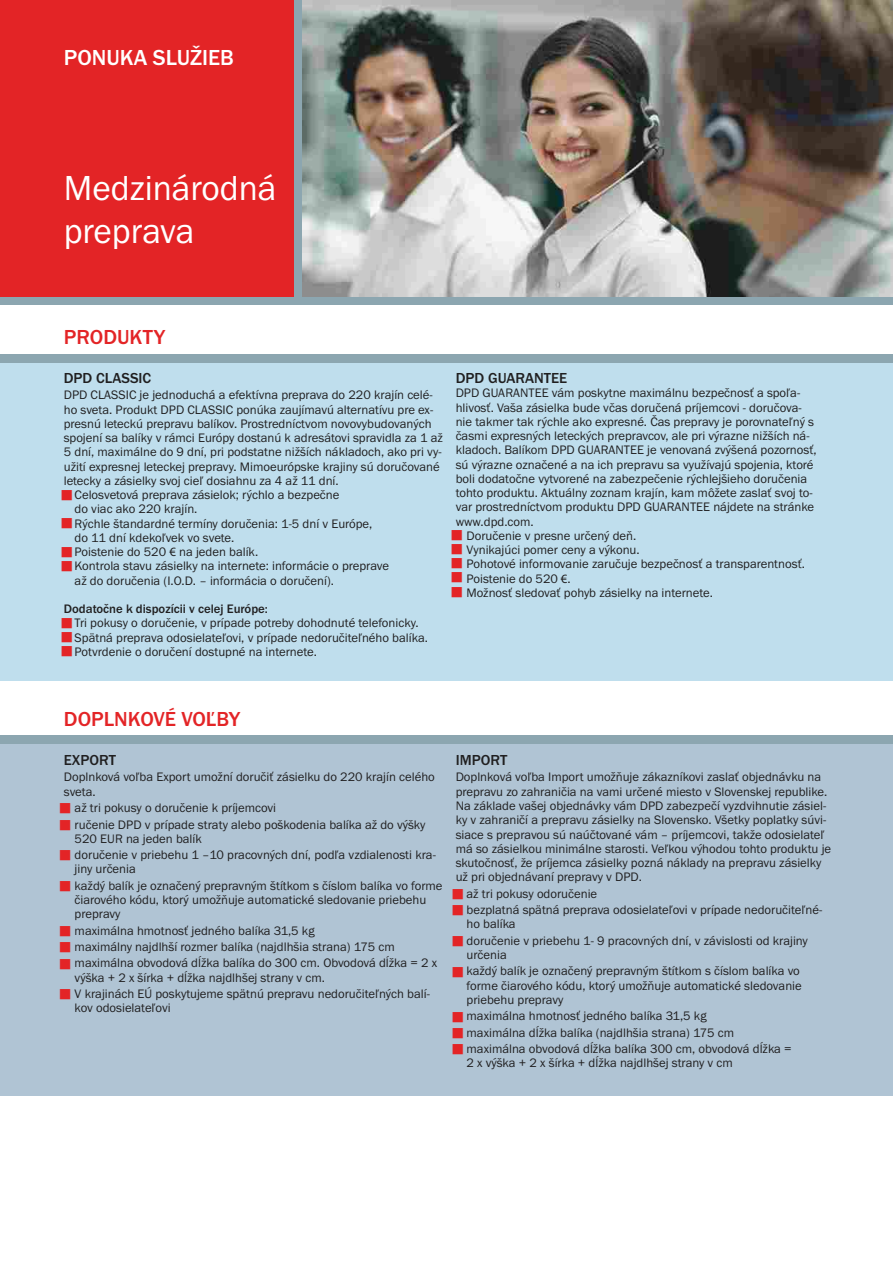
<style>
.page{position:relative;width:893px;height:1262px;background:#fff}
.page>*{position:absolute;margin:0;border:0;box-sizing:border-box;transform-origin:0 0}
.t1{font:36px/43.2px "Franklin Got Itc TOT Boo";color:#fff}
.t2{font:500 22.5px "Franklin Got Itc TOT";color:#fff}
.t3{font:500 21px "Franklin Got Itc TOT";color:#e32426}
.t4{font:500 15px "Franklin Got Itc TOT";color:#201f20}
.t5{font:12.75px/14.2px "Franklin Got Itc TOT Boo";color:#201f20}
.t6{font:500 12.75px "Franklin Got Itc TOT";color:#201f20}
.s1{font-family:"Adobe Gothic Std";font-weight:700;color:#e32426}
.s2{font-family:"Myriad Pro"}
</style>
<div class="page">
<div style="left:0;top:0;width:893px;height:305px;background:#8ca6b0"></div>
<div style="left:0;top:0;width:293px;height:296px;background:#e32426"></div>
<img style="left:302px;top:0;width:590px;height:296px">
<div style="left:0;top:355px;width:893px;height:319px;background:#8ca6b0"></div>
<div style="left:0;top:736px;width:893px;height:319px;background:#8ca6b0"></div>
<div style="left:0;top:363px;width:893px;height:317px;background:#bfdeed"></div>
<div style="left:0;top:744px;width:893px;height:352px;background:#b0c4d4"></div>
<h2 class="t2" style="left:64px;top:50px;width:171px">PONUKA SLUŽIEB</h2>
<h1 class="t1" style="left:64px;top:170px;width:214px">Medzinárodná preprava</h1>
<h3 class="t3" style="left:64px;top:330px;width:103px">PRODUKTY</h3>
<p class="t4" style="left:64px;top:373px;width:89px">DPD CLASSIC</p>
<p class="t5" style="left:64px;top:389px;width:380px">DPD CLASSIC je jednoduchá a efektívna preprava do 220 krajín celé&shy;ho sveta. Produkt DPD CLASSIC ponúka zaujímavú alternatívu pre ex&shy;presnú leteckú prepravu balíkov. Prostredníctvom novovybudovaných spojení sa balíky v rámci Európy dostanú k adresátovi spravidla za 1 až 5 dní, maximálne do 9 dní, pri podstatne nižších nákladoch, ako pri vy&shy;užití expresnej leteckej prepravy. Mimoeurópske krajiny sú doručované letecky a zásielky svoj cieľ dosiahnu za 4 až 11 dní.</p>
<p class="t5" style="left:75px;top:489px;width:266px;text-indent:-14px"><span class="s1">■</span> Celosvetová preprava zásielok; rýchlo a bezpečne do viac ako 220 krajín.</p>
<p class="t5" style="left:75px;top:517px;width:299px;text-indent:-14px"><span class="s1">■</span> Rýchle štandardné termíny doručenia: 1-5 dní v Európe, do 11 dní kdekoľvek vo svete.</p>
<p class="t5" style="left:60px;top:546px;width:199px"><span class="s1">■</span> Poistenie do 520 <span class="s2">€</span> na jeden balík.</p>
<p class="t5" style="left:75px;top:560px;width:316px;text-indent:-14px"><span class="s1">■</span> Kontrola stavu zásielky na internete: informácie o preprave až do doručenia (I.O.D. – informácia o doručení).</p>
<p class="t6" style="left:64px;top:604px;width:206px">Dodatočne k dispozícii v celej Európe:</p>
<p class="t5" style="left:60px;top:617px;width:360px"><span class="s1">■</span> Tri pokusy o doručenie, v prípade potreby dohodnuté telefonicky.</p>
<p class="t5" style="left:60px;top:631px;width:369px"><span class="s1">■</span> Spätná preprava odosielateľovi, v prípade nedoručiteľného balíka.</p>
<p class="t5" style="left:60px;top:645px;width:258px"><span class="s1">■</span> Potvrdenie o doručení dostupné na internete.</p>
<p class="t4" style="left:455px;top:373px;width:113px">DPD GUARANTEE</p>
<p class="t5" style="left:455px;top:387px;width:362px">DPD GUARANTEE vám poskytne maximálnu bezpečnosť a spoľa&shy;hlivosť. Vaša zásielka bude včas doručená príjemcovi - doručova&shy;nie takmer tak rýchle ako expresné. Čas prepravy je porovnateľný s časmi expresných leteckých prepravcov, ale pri výrazne nižších ná&shy;kladoch. Balíkom DPD GUARANTEE je venovaná zvýšená pozornosť, sú výrazne označené a na ich prepravu sa využívajú spojenia, ktoré boli dodatočne vytvorené na zabezpečenie rýchlejšieho doručenia tohto produktu. Aktuálny zoznam krajín, kam môžete zaslať svoj to&shy;var prostredníctvom produktu DPD GUARANTEE nájdete na stránke www.dpd.com.</p>
<p class="t5" style="left:450px;top:529px;width:187px"><span class="s1">■</span> Doručenie v presne určený deň.</p>
<p class="t5" style="left:450px;top:544px;width:191px"><span class="s1">■</span> Vynikajúci pomer ceny a výkonu.</p>
<p class="t5" style="left:450px;top:558px;width:356px"><span class="s1">■</span> Pohotové informovanie zaručuje bezpečnosť a transparentnosť.</p>
<p class="t5" style="left:450px;top:572px;width:121px"><span class="s1">■</span> Poistenie do 520 <span class="s2">€</span>.</p>
<p class="t5" style="left:450px;top:586px;width:264px"><span class="s1">■</span> Možnosť sledovať pohyb zásielky na internete.</p>
<h3 class="t3" style="left:64px;top:711px;width:178px">DOPLNKOVÉ VOĽBY</h3>
<p class="t4" style="left:64px;top:755px;width:54px">EXPORT</p>
<p class="t5" style="left:64px;top:771px;width:372px">Doplnková voľba Export umožní doručiť zásielku do 220 krajín celého sveta.</p>
<p class="t5" style="left:59px;top:802px;width:219px"><span class="s1">■</span> až tri pokusy o doručenie k príjemcovi</p>
<p class="t5" style="left:75px;top:818px;width:352px;text-indent:-16px"><span class="s1">■</span> ručenie DPD v prípade straty alebo poškodenia balíka až do výšky<br>520 EUR na jeden balík</p>
<p class="t5" style="left:75px;top:849px;width:363px;text-indent:-16px"><span class="s1">■</span> doručenie v priebehu 1 –10 pracovných dní, podľa vzdialenosti kra&shy;jiny určenia</p>
<p class="t5" style="left:75px;top:879px;width:369px;text-indent:-16px"><span class="s1">■</span> každý balík je označený prepravným štítkom s číslom balíka vo forme čiarového kódu, ktorý umožňuje automatické sledovanie priebehu prepravy</p>
<p class="t5" style="left:59px;top:924px;width:257px"><span class="s1">■</span> maximálna hmotnosť jedného balíka 31,5 kg</p>
<p class="t5" style="left:59px;top:940px;width:337px"><span class="s1">■</span> maximálny najdlhší rozmer balíka (najdlhšia strana) 175 cm</p>
<p class="t5" style="left:75px;top:957px;width:364px;text-indent:-16px"><span class="s1">■</span> maximálna obvodová dĺžka balíka do 300 cm. Obvodová dĺžka = 2 x výška + 2 x šírka + dĺžka najdlhšej strany v cm.</p>
<p class="t5" style="left:75px;top:987px;width:357px;text-indent:-16px"><span class="s1">■</span> V krajinách EÚ poskytujeme spätnú prepravu nedoručiteľných balí&shy;kov odosielateľovi</p>
<p class="t4" style="left:455px;top:755px;width:53px">IMPORT</p>
<p class="t5" style="left:455px;top:771px;width:377px">Doplnková voľba Import umožňuje zákazníkovi zaslať objednávku na prepravu zo zahraničia na vami určené miesto v Slovenskej republike.<br>Na základe vašej objednávky vám DPD zabezpečí vyzdvihnutie zásiel&shy;ky v zahraničí a prepravu zásielky na Slovensko. Všetky poplatky súvi&shy;siace s prepravou sú naúčtované vám – príjemcovi, takže odosielateľ má so zásielkou minimálne starosti. Veľkou výhodou tohto produktu je skutočnosť, že príjemca zásielky pozná náklady na prepravu zásielky už pri objednávaní prepravy v DPD.</p>
<p class="t5" style="left:451px;top:887px;width:147px"><span class="s1">■</span> až tri pokusy odoručenie</p>
<p class="t5" style="left:466px;top:903px;width:357px;text-indent:-15px"><span class="s1">■</span> bezplatná spätná preprava odosielateľovi v prípade nedoručiteľné&shy;ho balíka</p>
<p class="t5" style="left:466px;top:934px;width:343px;text-indent:-15px"><span class="s1">■</span> doručenie v priebehu 1- 9 pracovných dní, v závislosti od krajiny určenia</p>
<p class="t5" style="left:466px;top:965px;width:337px;text-indent:-15px"><span class="s1">■</span> každý balík je označený prepravným štítkom s číslom balíka vo forme čiarového kódu, ktorý umožňuje automatické sledovanie priebehu prepravy</p>
<p class="t5" style="left:451px;top:1010px;width:257px"><span class="s1">■</span> maximálna hmotnosť jedného balíka 31,5 kg</p>
<p class="t5" style="left:451px;top:1026px;width:284px"><span class="s1">■</span> maximálna dĺžka balíka (najdlhšia strana) 175 cm</p>
<p class="t5" style="left:466px;top:1042px;width:326px;text-indent:-15px"><span class="s1">■</span> maximálna obvodová dĺžka balíka 300 cm, obvodová dĺžka =<br>2 x výška + 2 x šírka + dĺžka najdlhšej strany v cm</p>
</div>
